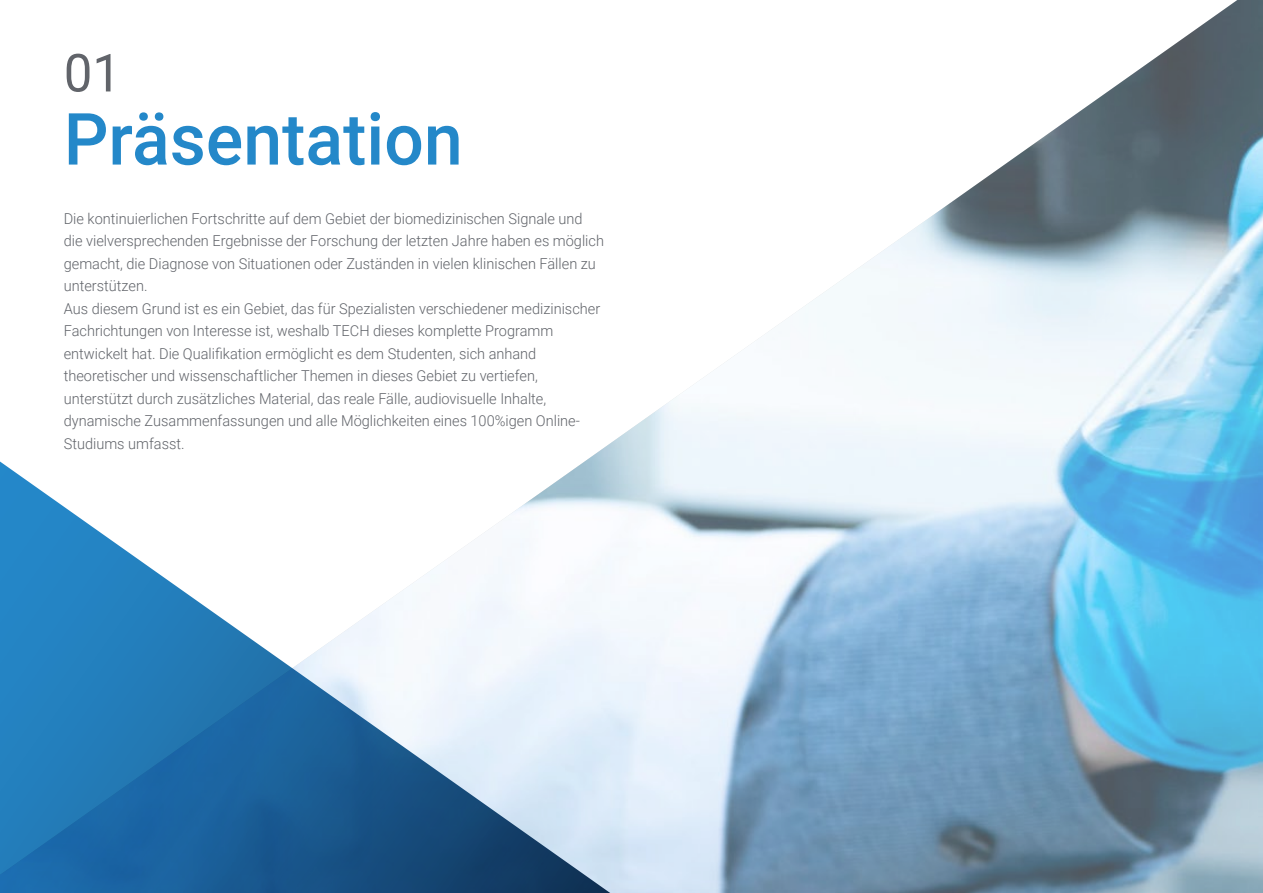
<style>
.page{position:relative;width:1263px;height:893px;background:#fff}
.page>*{position:absolute;margin:0;border:0;box-sizing:border-box;transform-origin:0 0}
.t1{font:500 72px "Roboto";color:#2488c9}
.t2{font:52.5px "Roboto";color:#61646a}
.t3{font:300 15px/22.5px "Roboto";color:#61646a}
</style>
<div class="page">
<img style="left:607px;top:0;width:656px;height:893px">
<svg style="left:0;top:446px;width:640px;height:447px"></svg>
<h2 class="t2" style="left:64px;top:36px;width:59px">01</h2>
<h1 class="t1" style="left:64px;top:89px;width:400px">Präsentation</h1>
<p class="t3" style="left:64px;top:207px;width:542px">Die kontinuierlichen Fortschritte auf dem Gebiet der biomedizinischen Signale und die vielversprechenden Ergebnisse der Forschung der letzten Jahre haben es möglich gemacht, die Diagnose von Situationen oder Zuständen in vielen klinischen Fällen zu unterstützen.<br>Aus diesem Grund ist es ein Gebiet, das für Spezialisten verschiedener medizinischer Fachrichtungen von Interesse ist, weshalb TECH dieses komplette Programm entwickelt hat. Die Qualifikation ermöglicht es dem Studenten, sich anhand theoretischer und wissenschaftlicher Themen in dieses Gebiet zu vertiefen, unterstützt durch zusätzliches Material, das reale Fälle, audiovisuelle Inhalte, dynamische Zusammenfassungen und alle Möglichkeiten eines 100%igen Online-Studiums umfasst.</p>
</div>
